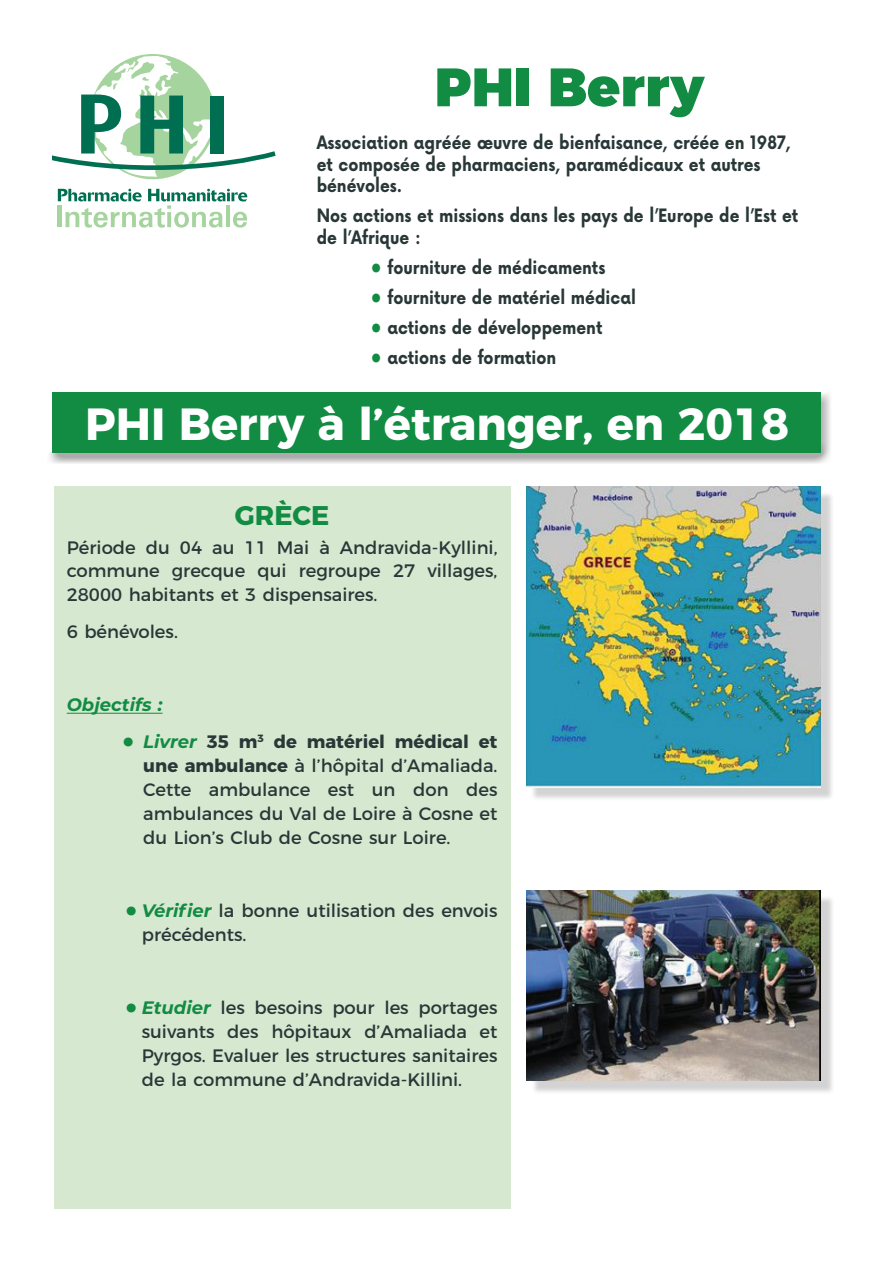
<style>
.page{position:relative;width:893px;height:1263px;background:#fff}
.page>*{position:absolute;margin:0;border:0;box-sizing:border-box;transform-origin:0 0}
.t1{font:900 54px "Montserrat";color:#128b43}
.t2{font:700 45px "Montserrat";color:#fff}
.t3{font:700 27px "Montserrat";color:#128b43}
.t4{font:18px/23.9px "Montserrat";color:#293737;text-align:justify}
.t5{font:700 18px/21.6px "Now";color:#293737;scale:.88 1}
.t6{font:italic 700 18px "Montserrat";color:#128b43}
.s1{font-family:"Newspaper Pi BT";font-weight:400;color:#128b43}
.s2{font-family:"Newspaper Pi BT";color:#128b43}
.s3{font-weight:700;font-style:italic;color:#128b43}
.s4{font-weight:700}
</style>
<div class="page">
<div style="left:44px;top:385px;width:788px;height:79px;background:#231f20;opacity:.38"></div>
<div style="left:53px;top:393px;width:768px;height:60px;background:#128b43"></div>
<div style="left:54px;top:486px;width:456px;height:723px;background:#d6e8d0"></div>
<hr style="left:67px;top:713px;width:96px;height:1px;background:#128b43">
<svg style="left:53px;top:56px;width:223px;height:121px"></svg>
<div style="left:57px;top:205px;width:5px;height:22px;background:#a6d49e"></div>
<svg style="left:58px;top:189px;width:189px;height:39px"></svg>
<div style="left:530px;top:491px;width:304px;height:310px;background:#231f20;opacity:.2"></div>
<img style="left:526px;top:486px;width:295px;height:301px">
<div style="left:531px;top:895px;width:303px;height:199px;background:#231f20;opacity:.2"></div>
<img style="left:526px;top:891px;width:295px;height:190px">
<h1 class="t1" style="left:435px;top:42px;width:271px">PHI Berry</h1>
<p class="t5" style="left:317px;top:131px;width:540px">Association agréée œuvre de bienfaisance, créée en 1987, et composée de pharmaciens, paramédicaux et autres bénévoles.</p>
<p class="t5" style="left:317px;top:204px;width:549px">Nos actions et missions dans les pays de l’Europe de l’Est et de l’Afrique :</p>
<p class="t5" style="left:371px;top:256px;width:268px"><span class="s1">•</span> fourniture de médicaments</p>
<p class="t5" style="left:371px;top:286px;width:303px"><span class="s1">•</span> fourniture de matériel médical</p>
<p class="t5" style="left:371px;top:316px;width:265px"><span class="s1">•</span> actions de développement</p>
<p class="t5" style="left:371px;top:346px;width:212px"><span class="s1">•</span> actions de formation</p>
<h2 class="t2" style="left:85px;top:387px;width:705px">PHI Berry à l’étranger, en 2018</h2>
<h3 class="t3" style="left:235px;top:494px;width:96px">GRÈCE</h3>
<p class="t4" style="left:67px;top:534px;width:432px">Période du 04 au 11 Mai à Andravida-Kyllini, commune grecque qui regroupe 27 villages, 28000 habitants et 3 dispensaires.</p>
<p class="t4" style="left:67px;top:618px;width:113px">6 bénévoles.</p>
<p class="t6" style="left:67px;top:692px;width:97px">Objectifs :</p>
<p class="t4" style="left:143px;top:728px;width:356px;text-indent:-21px"><span class="s2">•</span> <span class="s3">Livrer</span> <span class="s4">35 m</span><sup>3</sup> <span class="s4">de matériel médical et une ambulance</span> à l’hôpital d’Amaliada.<br>Cette ambulance est un don des ambulances du Val de Loire à Cosne et du Lion’s Club de Cosne sur Loire.</p>
<p class="t4" style="left:142px;top:897px;width:357px;text-indent:-17px"><span class="s2">•</span> <span class="s3">Vérifier</span> la bonne utilisation des envois précédents.</p>
<p class="t4" style="left:142px;top:995px;width:357px;text-indent:-17px"><span class="s2">•</span> <span class="s3">Etudier</span> les besoins pour les portages suivants des hôpitaux d’Amaliada et Pyrgos. Evaluer les structures sanitaires de la commune d’Andravida-Killini.</p>
</div>
